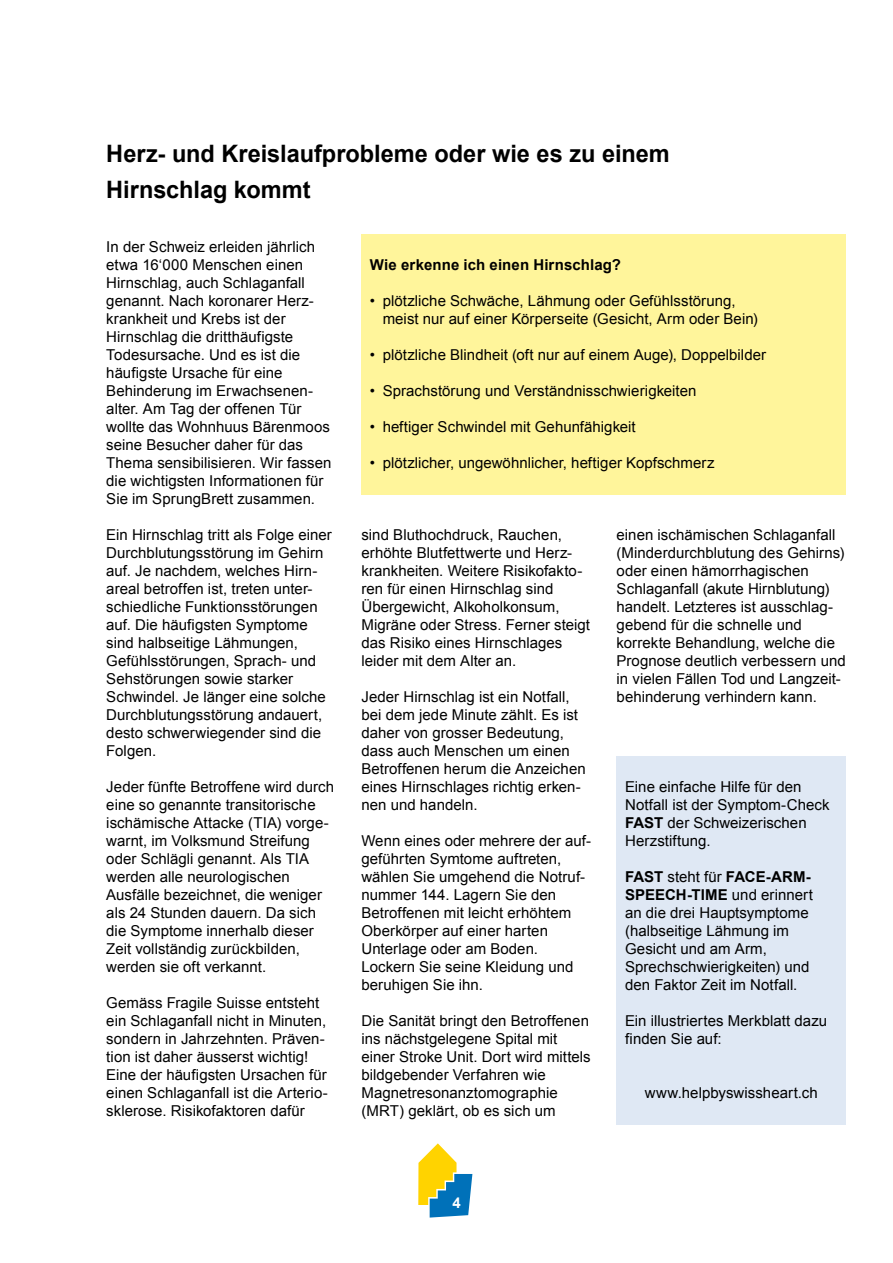
<style>
.page{position:relative;width:893px;height:1263px;background:#fff}
.page>*{position:absolute;margin:0;border:0;box-sizing:border-box;transform-origin:0 0}
.t1{font:700 24px/36px "Arial";color:#000}
.t2{font:15px/18px "Arial";letter-spacing:.005em;color:#000}
.t3{font:700 15px "Arial";letter-spacing:.01em;color:#000}
.t4{font:700 15px "Arial";color:#fff}
.s1{font-weight:700}
</style>
<div class="page">
<svg style="left:418px;top:1143px;width:54px;height:74px"></svg>
<div style="left:361px;top:234px;width:485px;height:261px;background:#fff59b"></div>
<div style="left:617px;top:756px;width:229px;height:369px;background:#dfe8f4"></div>
<h1 class="t1" style="left:106px;top:136px;width:565px">Herz- und Kreislaufprobleme oder wie es zu einem<br>Hirnschlag kommt</h1>
<p class="t2" style="left:106px;top:238px;width:227px">In der Schweiz erleiden jährlich etwa 16‘000 Menschen einen<br>Hirnschlag, auch Schlaganfall genannt. Nach koronarer Herz&shy;krankheit und Krebs ist der<br>Hirnschlag die dritthäufigste<br>Todesursache. Und es ist die häufigste Ursache für eine<br>Behinderung im Erwachsenen&shy;alter. Am Tag der offenen Tür wollte das Wohnhuus Bärenmoos seine Besucher daher für das<br>Thema sensibilisieren. Wir fassen die wichtigsten Informationen für<br>Sie im SprungBrett zusammen.</p>
<p class="t2" style="left:106px;top:526px;width:227px">Ein Hirnschlag tritt als Folge einer<br>Durchblutungsstörung im Gehirn auf. Je nachdem, welches Hirn&shy;areal betroffen ist, treten unter&shy;schiedliche Funktionsstörungen auf. Die häufigsten Symptome sind halbseitige Lähmungen,<br>Gefühlsstörungen, Sprach- und<br>Sehstörungen sowie starker<br>Schwindel. Je länger eine solche<br>Durchblutungsstörung andauert, desto schwerwiegender sind die<br>Folgen.</p>
<p class="t2" style="left:106px;top:778px;width:229px">Jeder fünfte Betroffene wird durch eine so genannte transitorische ischämische Attacke (TIA) vorge&shy;warnt, im Volksmund Streifung oder Schlägli genannt. Als TIA werden alle neurologischen<br>Ausfälle bezeichnet, die weniger als 24 Stunden dauern. Da sich die Symptome innerhalb dieser<br>Zeit vollständig zurückbilden, werden sie oft verkannt.</p>
<p class="t2" style="left:106px;top:994px;width:223px">Gemäss Fragile Suisse entsteht ein Schlaganfall nicht in Minuten, sondern in Jahrzehnten. Präven&shy;tion ist daher äusserst wichtig!<br>Eine der häufigsten Ursachen für einen Schlaganfall ist die Arterio&shy;sklerose. Risikofaktoren dafür</p>
<p class="t3" style="left:370px;top:256px;width:253px">Wie erkenne ich einen Hirnschlag?</p>
<p class="t2" style="left:383px;top:292px;width:377px;text-indent:-13px">• plötzliche Schwäche, Lähmung oder Gefühlsstörung, meist nur auf einer Körperseite (Gesicht, Arm oder Bein)</p>
<p class="t2" style="left:370px;top:346px;width:398px">• plötzliche Blindheit (oft nur auf einem Auge), Doppelbilder</p>
<p class="t2" style="left:370px;top:382px;width:328px">• Sprachstörung und Verständnisschwierigkeiten</p>
<p class="t2" style="left:370px;top:418px;width:267px">• heftiger Schwindel mit Gehunfähigkeit</p>
<p class="t2" style="left:370px;top:454px;width:346px">• plötzlicher, ungewöhnlicher, heftiger Kopfschmerz</p>
<p class="t2" style="left:617px;top:526px;width:231px">einen ischämischen Schlaganfall (Minderdurchblutung des Gehirns) oder einen hämorrhagischen<br>Schlaganfall (akute Hirnblutung) handelt. Letzteres ist ausschlag&shy;gebend für die schnelle und korrekte Behandlung, welche die<br>Prognose deutlich verbessern und in vielen Fällen Tod und Langzeit&shy;behinderung verhindern kann.</p>
<p class="t2" style="left:361px;top:526px;width:230px">sind Bluthochdruck, Rauchen, erhöhte Blutfettwerte und Herz&shy;krankheiten. Weitere Risikofakto&shy;ren für einen Hirnschlag sind<br>Übergewicht, Alkoholkonsum,<br>Migräne oder Stress. Ferner steigt das Risiko eines Hirnschlages leider mit dem Alter an.</p>
<p class="t2" style="left:361px;top:688px;width:226px">Jeder Hirnschlag ist ein Notfall, bei dem jede Minute zählt. Es ist daher von grosser Bedeutung, dass auch Menschen um einen<br>Betroffenen herum die Anzeichen eines Hirnschlages richtig erken&shy;nen und handeln.</p>
<p class="t2" style="left:361px;top:832px;width:231px">Wenn eines oder mehrere der auf&shy;geführten Symtome auftreten, wählen Sie umgehend die Notruf&shy;nummer 144. Lagern Sie den<br>Betroffenen mit leicht erhöhtem<br>Oberkörper auf einer harten<br>Unterlage oder am Boden.<br>Lockern Sie seine Kleidung und beruhigen Sie ihn.</p>
<p class="t2" style="left:361px;top:1012px;width:231px">Die Sanität bringt den Betroffenen ins nächstgelegene Spital mit einer Stroke Unit. Dort wird mittels bildgebender Verfahren wie<br>Magnetresonanztomographie (MRT) geklärt, ob es sich um</p>
<p class="t2" style="left:625px;top:778px;width:206px">Eine einfache Hilfe für den<br>Notfall ist der Symptom-Check<br><span class="s1">FAST</span> der Schweizerischen<br>Herzstiftung.</p>
<p class="t2" style="left:625px;top:868px;width:189px"><span class="s1">FAST</span> steht für <span class="s1">FACE-ARM-<br>SPEECH-TIME</span> und erinnert an die drei Hauptsymptome (halbseitige Lähmung im<br>Gesicht und am Arm,<br>Sprechschwierigkeiten) und den Faktor Zeit im Notfall.</p>
<p class="t2" style="left:625px;top:1012px;width:204px">Ein illustriertes Merkblatt dazu finden Sie auf:</p>
<p class="t2" style="left:645px;top:1084px;width:175px">www.helpbyswissheart.ch</p>
<p class="t4" style="left:453px;top:1194px;width:10px">24</p>
</div>
